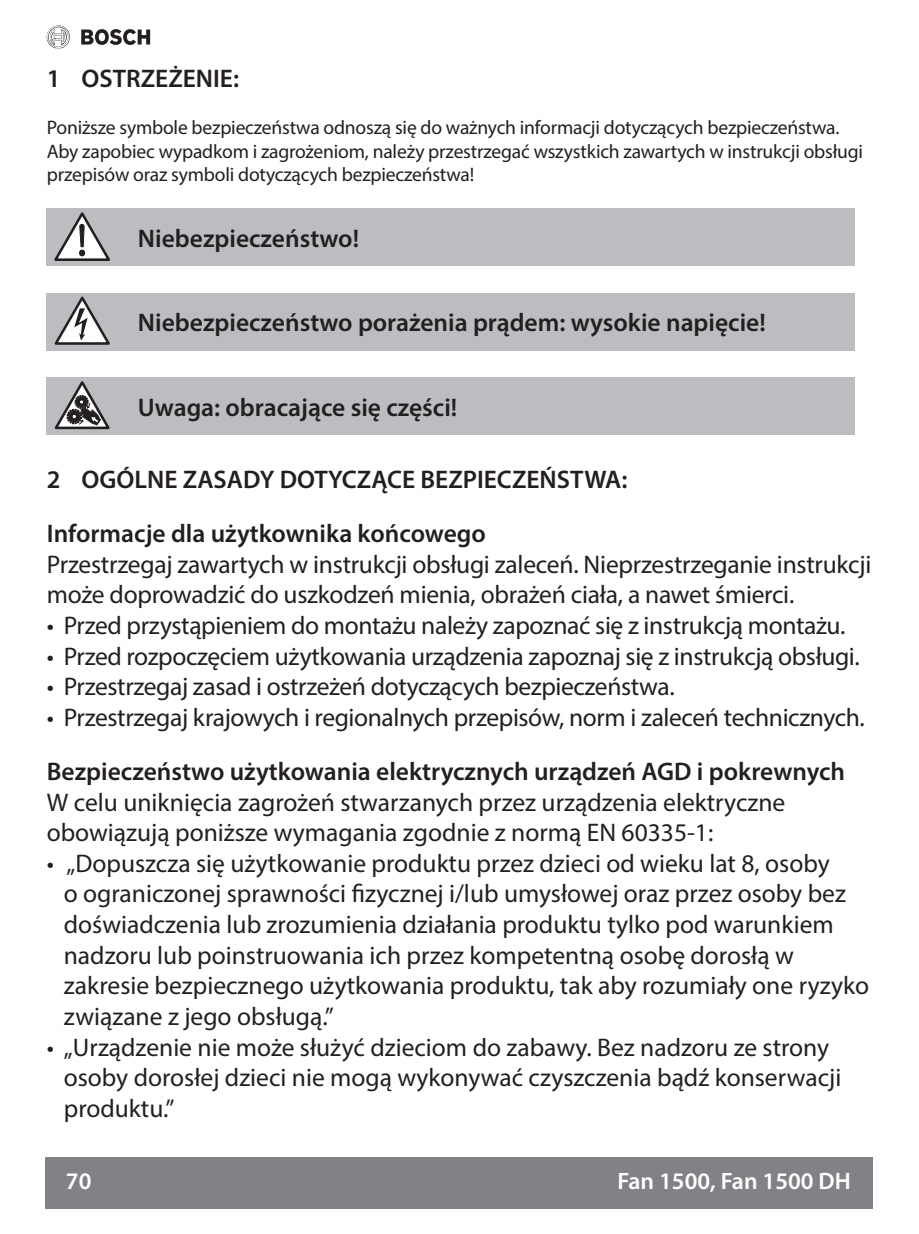
<style>
.page{position:relative;width:919px;height:1234px;background:#fff}
.page>*{position:absolute;margin:0;border:0;box-sizing:border-box;transform-origin:0 0}
.t1{font:25.5px/30.6px "Myriad Pro";color:#231f20}
.t2{font:600 25.5px/54px "Myriad Pro";color:#231f20}
.t3{font:600 23.7px "Myriad Pro";color:#fff}
.t4{font:19.5px/23.4px "Myriad Pro";letter-spacing:-.01em;color:#231f20}
</style>
<div class="page">
<div style="left:46px;top:1157px;width:827px;height:51px;background:#808285"></div>
<svg style="left:47px;top:26px;width:23px;height:23px"></svg>
<svg style="left:81px;top:29px;width:69px;height:16px"></svg>
<div style="left:47px;top:208px;width:808px;height:57px;background:#bcbdc0"></div>
<svg style="left:54px;top:212px;width:56px;height:49px"></svg>
<div style="left:47px;top:293px;width:808px;height:57px;background:#bcbdc0"></div>
<svg style="left:54px;top:296px;width:56px;height:49px"></svg>
<div style="left:47px;top:377px;width:808px;height:57px;background:#bcbdc0"></div>
<svg style="left:54px;top:381px;width:56px;height:49px"></svg>
<p class="t2" style="left:47px;top:51px;width:194px">1 OSTRZEŻENIE:</p>
<p class="t4" style="left:47px;top:116px;width:817px">Poniższe symbole bezpieczeństwa odnoszą się do ważnych informacji dotyczących bezpieczeństwa.<br>Aby zapobiec wypadkom i zagrożeniom, należy przestrzegać wszystkich zawartych w instrukcji obsługi przepisów oraz symboli dotyczących bezpieczeństwa!</p>
<p class="t2" style="left:138px;top:210px;width:223px">Niebezpieczeństwo!</p>
<p class="t2" style="left:138px;top:295px;width:629px">Niebezpieczeństwo porażenia prądem: wysokie napięcie!</p>
<p class="t2" style="left:138px;top:379px;width:321px">Uwaga: obracające się części!</p>
<p class="t2" style="left:47px;top:451px;width:582px">2 OGÓLNE ZASADY DOTYCZĄCE BEZPIECZEŃSTWA:<br>Informacje dla użytkownika końcowego</p>
<p class="t1" style="left:47px;top:548px;width:826px">Przestrzegaj zawartych w instrukcji obsługi zaleceń. Nieprzestrzeganie instrukcji może doprowadzić do uszkodzeń mienia, obrażeń ciała, a nawet śmierci.</p>
<p class="t1" style="left:47px;top:609px;width:797px">• Przed przystąpieniem do montażu należy zapoznać się z instrukcją montażu.</p>
<p class="t1" style="left:47px;top:640px;width:812px">• Przed rozpoczęciem użytkowania urządzenia zapoznaj się z instrukcją obsługi.</p>
<p class="t1" style="left:47px;top:670px;width:627px">• Przestrzegaj zasad i ostrzeżeń dotyczących bezpieczeństwa.</p>
<p class="t1" style="left:47px;top:701px;width:817px">• Przestrzegaj krajowych i regionalnych przepisów, norm i zaleceń technicznych.</p>
<p class="t2" style="left:47px;top:743px;width:799px">Bezpieczeństwo użytkowania elektrycznych urządzeń AGD i pokrewnych</p>
<p class="t1" style="left:47px;top:786px;width:740px">W celu uniknięcia zagrożeń stwarzanych przez urządzenia elektryczne obowiązują poniższe wymagania zgodnie z normą EN 60335-1:</p>
<p class="t1" style="left:64px;top:847px;width:806px;text-indent:-17px">• „Dopuszcza się użytkowanie produktu przez dzieci od wieku lat 8, osoby<br>o ograniczonej sprawności fizycznej i/lub umysłowej oraz przez osoby bez doświadczenia lub zrozumienia działania produktu tylko pod warunkiem nadzoru lub poinstruowania ich przez kompetentną osobę dorosłą w zakresie bezpiecznego użytkowania produktu, tak aby rozumiały one ryzyko związane z jego obsługą.”</p>
<p class="t1" style="left:64px;top:1031px;width:779px;text-indent:-17px">• „Urządzenie nie może służyć dzieciom do zabawy. Bez nadzoru ze strony osoby dorosłej dzieci nie mogą wykonywać czyszczenia bądź konserwacji produktu.”</p>
<p class="t3" style="left:66px;top:1165px;width:27px">70</p>
<p class="t3" style="left:617px;top:1165px;width:235px">Fan 1500, Fan 1500 DH</p>
</div>
